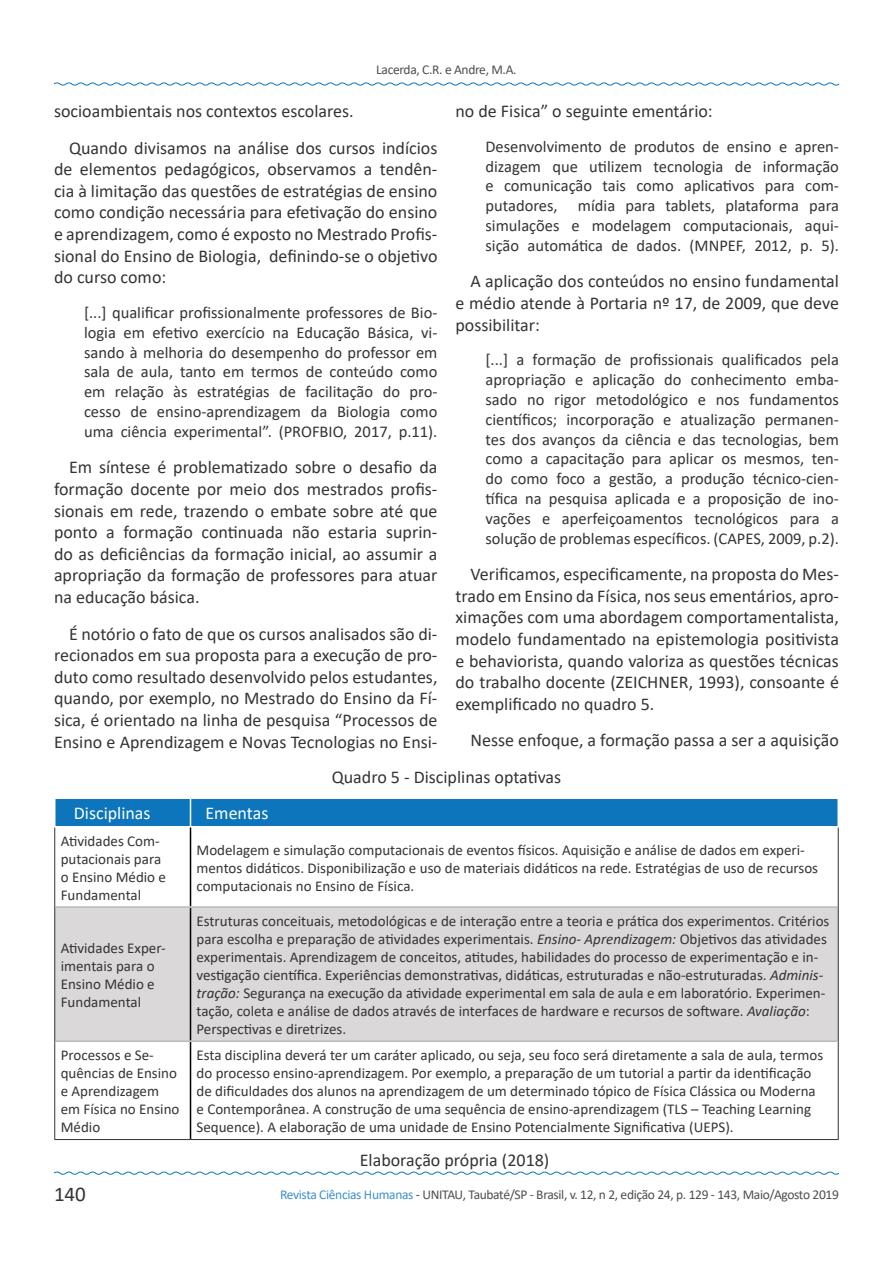
<style>
.page{position:relative;width:893px;height:1263px;background:#fff}
.page>*{position:absolute;margin:0;border:0;box-sizing:border-box;transform-origin:0 0}
.t1{font:21px "Calibri";color:#343433}
.t2{font:18px/21.6px "Calibri";color:#343433;text-align:justify}
.t3{font:18px "Calibri";color:#fff}
.t4{font:16.5px/19.8px "Calibri";color:#343433;text-align:justify}
.t5{font:15px/18px "Calibri";color:#343433}
.t6{font:13.5px "Calibri";letter-spacing:-.025em;color:#504d4c}
.s1{font-style:italic}
.s2{color:#3d91c9}
</style>
<div class="page">
<svg style="left:53px;top:1171px;width:787px;height:4px"></svg>
<svg style="left:53px;top:82px;width:787px;height:4px"></svg>
<div style="left:55px;top:908px;width:783px;height:132px;background:#dad8d8"></div>
<div style="left:56px;top:798px;width:781px;height:28px;background:#0d75bb"></div>
<hr style="left:54px;top:827px;width:1px;height:80px;background:#313232">
<hr style="left:838px;top:827px;width:1px;height:80px;background:#313232">
<hr style="left:54px;top:907px;width:1px;height:134px;background:#313232">
<hr style="left:838px;top:907px;width:1px;height:134px;background:#313232">
<hr style="left:54px;top:1041px;width:1px;height:98px;background:#313232">
<hr style="left:838px;top:1041px;width:1px;height:98px;background:#313232">
<hr style="left:54px;top:1139px;width:136px;height:1px;background:#313232">
<hr style="left:190px;top:1139px;width:649px;height:1px;background:#313232">
<hr style="left:190px;top:827px;width:1px;height:79px;background:#000">
<hr style="left:190px;top:908px;width:1px;height:132px;background:#000">
<hr style="left:190px;top:1042px;width:1px;height:97px;background:#000">
<hr style="left:55px;top:906px;width:135px;height:2px;background:#bbbaba">
<hr style="left:190px;top:906px;width:648px;height:2px;background:#bbbaba">
<hr style="left:55px;top:1040px;width:135px;height:2px;background:#bbbaba">
<hr style="left:190px;top:1040px;width:648px;height:2px;background:#bbbaba">
<p class="t6" style="left:376px;top:60px;width:142px">Lacerda, C.R. e Andre, M.A.</p>
<p class="t2" style="left:455px;top:100px;width:259px">no de Fisica” o seguinte ementário:</p>
<p class="t4" style="left:485px;top:136px;width:355px">Desenvolvimento de produtos de ensino e apren&shy;dizagem que utilizem tecnologia de informação e comunicação tais como aplicativos para com&shy;putadores, mídia para tablets, plataforma para simulações e modelagem computacionais, aqui&shy;sição automática de dados. (MNPEF, 2012, p. 5).</p>
<p class="t2" style="left:455px;top:270px;width:385px;text-indent:15px">A aplicação dos conteúdos no ensino fundamental e médio atende à Portaria nº 17, de 2009, que deve possibilitar:</p>
<p class="t4" style="left:485px;top:350px;width:355px">[...] a formação de profissionais qualificados pela apropriação e aplicação do conhecimento emba&shy;sado no rigor metodológico e nos fundamentos científicos; incorporação e atualização permanen&shy;tes dos avanços da ciência e das tecnologias, bem como a capacitação para aplicar os mesmos, ten&shy;do como foco a gestão, a produção técnico-cien&shy;tífica na pesquisa aplicada e a proposição de ino&shy;vações e aperfeiçoamentos tecnológicos para a solução de problemas específicos. (CAPES, 2009, p.2).</p>
<p class="t2" style="left:455px;top:563px;width:385px;text-indent:15px">Verificamos, especificamente, na proposta do Mes&shy;trado em Ensino da Física, nos seus ementários, apro&shy;ximações com uma abordagem comportamentalista, modelo fundamentado na epistemologia positivista e behaviorista, quando valoriza as questões técnicas do trabalho docente (ZEICHNER, 1993), consoante é exemplificado no quadro 5.</p>
<p class="t2" style="left:332px;top:722px;width:509px;line-height:36.2px;text-indent:139px">Nesse enfoque, a formação passa a ser a aquisição<br>Quadro 5 - Disciplinas optativas</p>
<p class="t2" style="left:69px;top:92px;width:370px;line-height:36.6px;text-indent:-15px">socioambientais nos contextos escolares.<br>Quando divisamos na análise dos cursos indícios</p>
<p class="t2" style="left:54px;top:158px;width:385px">de elementos pedagógicos, observamos a tendên&shy;cia à limitação das questões de estratégias de ensino como condição necessária para efetivação do ensino e aprendizagem, como é exposto no Mestrado Profis&shy;sional do Ensino de Biologia, definindo-se o objetivo do curso como:</p>
<p class="t4" style="left:84px;top:302px;width:355px">[...] qualificar profissionalmente professores de Bio&shy;logia em efetivo exercício na Educação Básica, vi&shy;sando à melhoria do desempenho do professor em sala de aula, tanto em termos de conteúdo como em relação às estratégias de facilitação do pro&shy;cesso de ensino-aprendizagem da Biologia como uma ciência experimental”. (PROFBIO, 2017, p.11).</p>
<p class="t2" style="left:54px;top:456px;width:385px;text-indent:15px">Em síntese é problematizado sobre o desafio da formação docente por meio dos mestrados profis&shy;sionais em rede, trazendo o embate sobre até que ponto a formação continuada não estaria suprin&shy;do as deficiências da formação inicial, ao assumir a apropriação da formação de professores para atuar na educação básica.</p>
<p class="t2" style="left:54px;top:622px;width:385px;text-indent:15px">É notório o fato de que os cursos analisados são di&shy;recionados em sua proposta para a execução de pro&shy;duto como resultado desenvolvido pelos estudantes, quando, por exemplo, no Mestrado do Ensino da Fí&shy;sica, é orientado na linha de pesquisa “Processos de Ensino e Aprendizagem e Novas Tecnologias no Ensi-</p>
<p class="t3" style="left:74px;top:801px;width:78px">Disciplinas</p>
<p class="t3" style="left:206px;top:801px;width:64px">Ementas</p>
<p class="t5" style="left:61px;top:831px;width:107px">Atividades Com&shy;putacionais para o Ensino Médio e<br>Fundamental</p>
<p class="t5" style="left:196px;top:840px;width:623px">Modelagem e simulação computacionais de eventos físicos. Aquisição e análise de dados em experi&shy;mentos didáticos. Disponibilização e uso de materiais didáticos na rede. Estratégias de uso de recursos computacionais no Ensino de Física.</p>
<p class="t5" style="left:61px;top:938px;width:107px">Atividades Exper&shy;imentais para o<br>Ensino Médio e<br>Fundamental</p>
<p class="t5" style="left:196px;top:911px;width:634px">Estruturas conceituais, metodológicas e de interação entre a teoria e prática dos experimentos. Critérios para escolha e preparação de atividades experimentais. <span class="s1">Ensino- Aprendizagem:</span> Objetivos das atividades experimentais. Aprendizagem de conceitos, atitudes, habilidades do processo de experimentação e in&shy;vestigação científica. Experiências demonstrativas, didáticas, estruturadas e não-estruturadas. <span class="s1">Adminis&shy;tração:</span> Segurança na execução da atividade experimental em sala de aula e em laboratório. Experimen&shy;tação, coleta e análise de dados através de interfaces de hardware e recursos de software. <span class="s1">Avaliação</span>:<br>Perspectivas e diretrizes.</p>
<p class="t5" style="left:61px;top:1046px;width:120px">Processos e Se&shy;quências de Ensino e Aprendizagem em Física no Ensino<br>Médio</p>
<p class="t5" style="left:196px;top:1046px;width:628px">Esta disciplina deverá ter um caráter aplicado, ou seja, seu foco será diretamente a sala de aula, termos do processo ensino-aprendizagem. Por exemplo, a preparação de um tutorial a partir da identificação de dificuldades dos alunos na aprendizagem de um determinado tópico de Física Clássica ou Moderna e Contemporânea. A construção de uma sequência de ensino-aprendizagem (TLS – Teaching Learning Sequence). A elaboração de uma unidade de Ensino Potencialmente Significativa (UEPS).</p>
<p class="t2" style="left:360px;top:1149px;width:191px">Elaboração própria (2018)</p>
<h1 class="t1" style="left:54px;top:1179px;width:33px">140</h1>
<p class="t6" style="left:280px;top:1185px;width:560px"><span class="s2">Revista Ciências Humanas</span> - UNITAU, Taubaté/SP - Brasil, v. 12, n 2, edição 24, p. 129 - 143, Maio/Agosto 2019</p>
</div>
